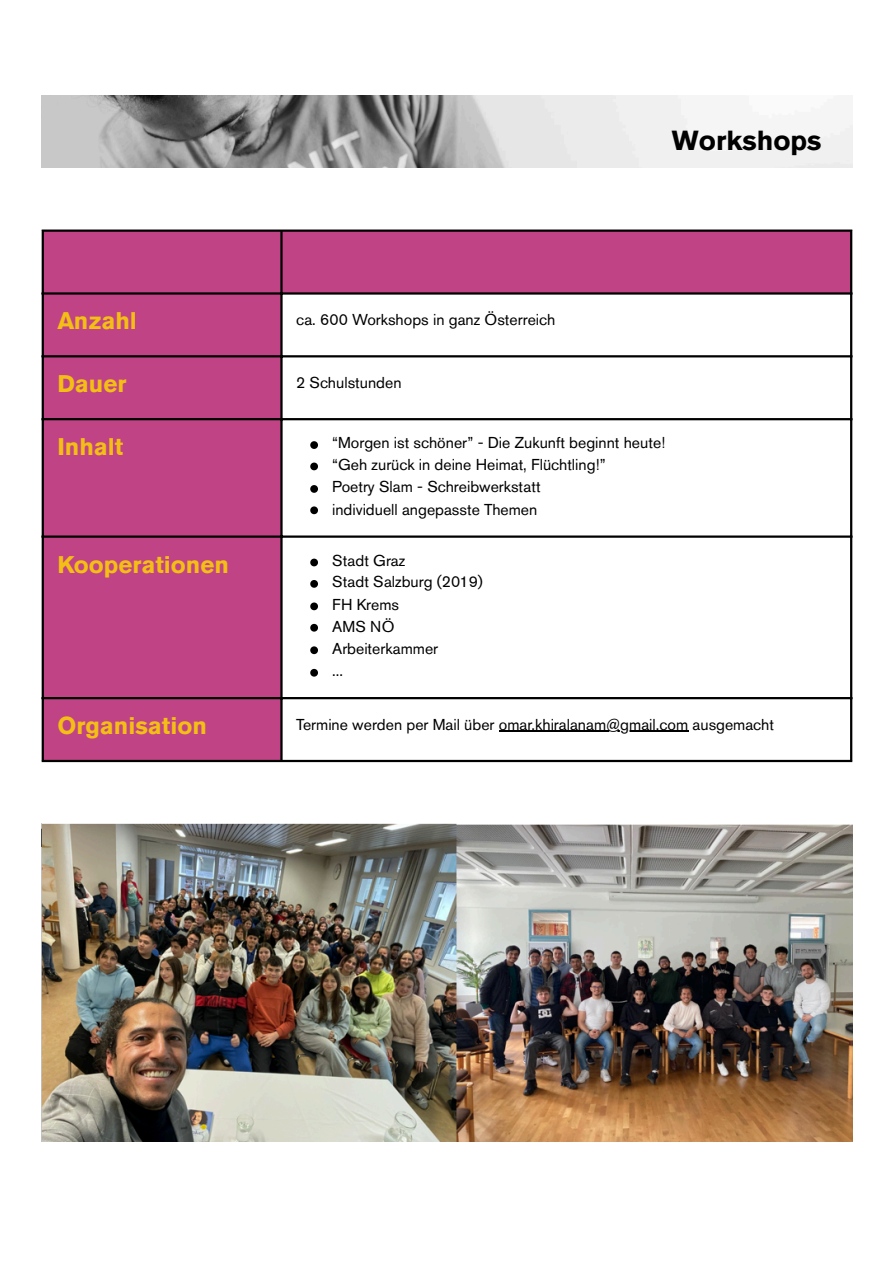
<style>
.page{position:relative;width:894px;height:1263px;background:#fff}
.page>*{position:absolute;margin:0;border:0;box-sizing:border-box;transform-origin:0 0}
.t1{font:700 27.45px "Akzidenz Grotesk Pro";color:#000}
.t2{font:700 24px "Akzidenz Grotesk Pro";color:#f3bf14}
.t3{font:15.75px "Akzidenz Grotesk Pro";color:#000}
</style>
<div class="page">
<img style="left:42px;top:96px;width:810px;height:72px">
<svg style="left:44px;top:232px;width:805px;height:528px"></svg>
<svg style="left:310px;top:441px;width:8px;height:8px"></svg>
<svg style="left:310px;top:463px;width:8px;height:7px"></svg>
<svg style="left:310px;top:485px;width:8px;height:8px"></svg>
<svg style="left:310px;top:506px;width:8px;height:8px"></svg>
<svg style="left:310px;top:559px;width:8px;height:7px"></svg>
<svg style="left:310px;top:580px;width:8px;height:8px"></svg>
<svg style="left:310px;top:602px;width:8px;height:8px"></svg>
<svg style="left:310px;top:624px;width:8px;height:8px"></svg>
<svg style="left:310px;top:646px;width:8px;height:8px"></svg>
<svg style="left:310px;top:669px;width:8px;height:8px"></svg>
<hr style="left:498px;top:731px;width:190px;height:1px;background:#000">
<hr style="left:42px;top:232px;width:2px;height:528px;background:#000">
<hr style="left:280px;top:232px;width:2px;height:528px;background:#000">
<hr style="left:849px;top:232px;width:3px;height:528px;background:#000">
<hr style="left:42px;top:230px;width:810px;height:2px;background:#000">
<hr style="left:42px;top:292px;width:810px;height:3px;background:#000">
<hr style="left:42px;top:355px;width:810px;height:2px;background:#000">
<hr style="left:42px;top:418px;width:810px;height:2px;background:#000">
<hr style="left:42px;top:535px;width:810px;height:3px;background:#000">
<hr style="left:42px;top:697px;width:810px;height:2px;background:#000">
<hr style="left:42px;top:760px;width:810px;height:2px;background:#000">
<img style="left:42px;top:824px;width:810px;height:318px">
<p class="t2" style="left:57px;top:311px;width:81px">Anzahl</p>
<p class="t3" style="left:296px;top:313px;width:260px">ca. 600 Workshops in ganz Österreich</p>
<p class="t2" style="left:57px;top:374px;width:70px">Dauer</p>
<p class="t3" style="left:296px;top:376px;width:107px">2 Schulstunden</p>
<p class="t1" style="left:671px;top:130px;width:151px">Workshops</p>
<p class="t2" style="left:57px;top:437px;width:67px">Inhalt</p>
<p class="t3" style="left:332px;top:437px;width:335px">“Morgen ist schöner” - Die Zukunft beginnt heute!</p>
<p class="t3" style="left:332px;top:458px;width:275px">“Geh zurück in deine Heimat, Flüchtling!”</p>
<p class="t3" style="left:332px;top:480px;width:210px">Poetry Slam - Schreibwerkstatt</p>
<p class="t3" style="left:332px;top:503px;width:207px">individuell angepasste Themen</p>
<p class="t2" style="left:57px;top:555px;width:173px">Kooperationen</p>
<p class="t3" style="left:332px;top:554px;width:75px">Stadt Graz</p>
<p class="t3" style="left:332px;top:575px;width:152px">Stadt Salzburg (2019)</p>
<p class="t3" style="left:332px;top:598px;width:68px">FH Krems</p>
<p class="t3" style="left:332px;top:620px;width:64px">AMS NÖ</p>
<p class="t3" style="left:332px;top:642px;width:108px">Arbeiterkammer</p>
<p class="t3" style="left:332px;top:664px;width:12px">...</p>
<p class="t2" style="left:57px;top:716px;width:151px">Organisation</p>
<p class="t3" style="left:296px;top:718px;width:479px">Termine werden per Mail über omar.khiralanam@gmail.com ausgemacht</p>
</div>
